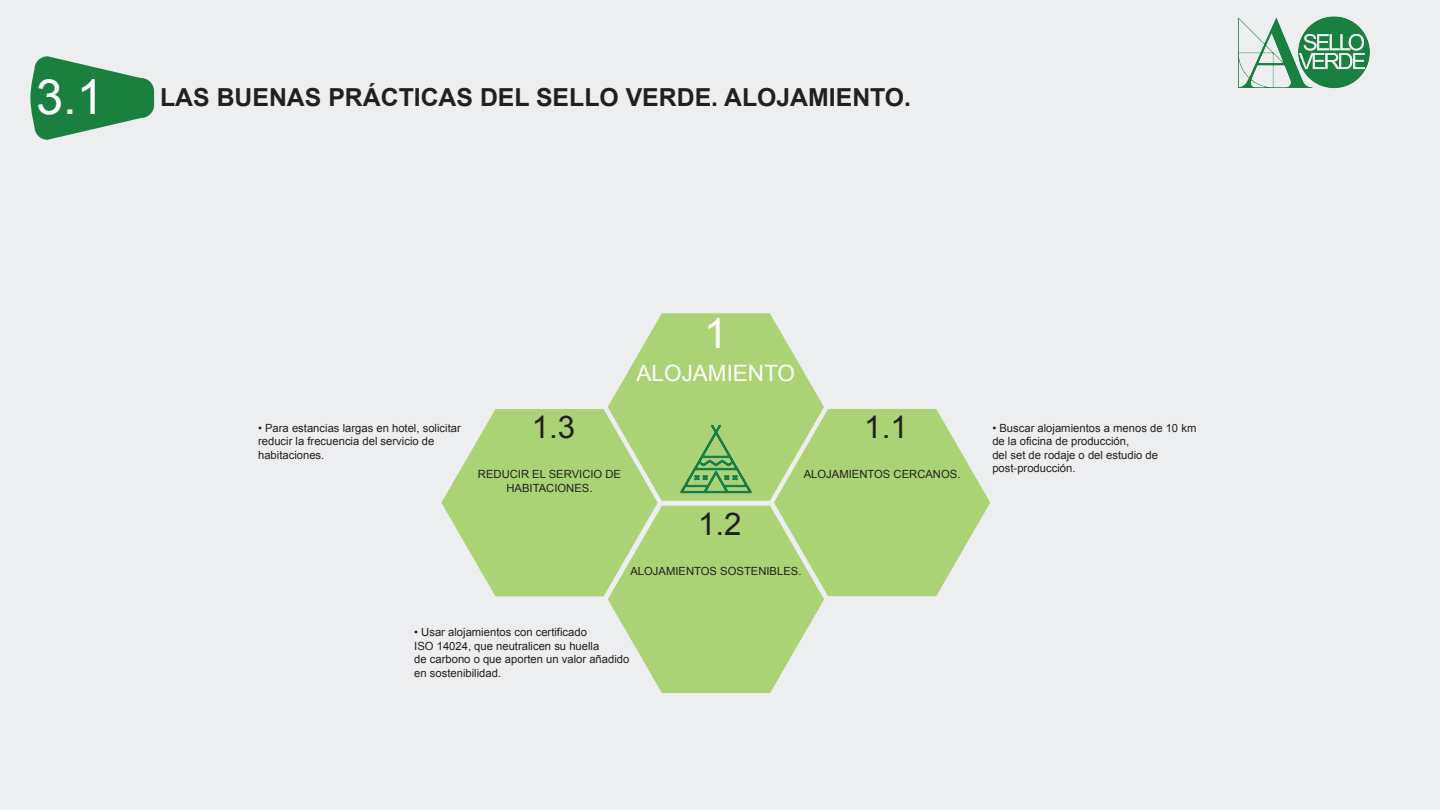
<style>
.page{position:relative;width:1440px;height:810px;background:#fff}
.page>*{position:absolute;margin:0;border:0;box-sizing:border-box;transform-origin:0 0}
.t1{font:42px "Arial";color:#fff}
.t2{font:31.2px "Arial";color:#231f20}
.t3{font:700 24.83px "Arial";color:#231f20}
.t4{font:22.5px "Arial";color:#fff}
.t5{font:11.25px/13.5px "Arial";color:#231f20}
.s1{font-weight:400;font-size:48.6px;color:#fff}
</style>
<div class="page">
<div style="left:0;top:1px;width:1440px;height:809px;background:#edeef0"></div>
<svg style="left:30px;top:56px;width:124px;height:84px"></svg>
<img style="left:1238px;top:16px;width:132px;height:73px">
<svg style="left:441px;top:313px;width:550px;height:380px"></svg>
<img style="left:680px;top:424px;width:71px;height:70px">
<h3 class="t3" style="left:36px;top:81px;width:876px"><span class="s1">3.1</span> LAS BUENAS PRÁCTICAS DEL SELLO VERDE. ALOJAMIENTO.</h3>
<h1 class="t1" style="left:704px;top:306px;width:25px">1</h1>
<p class="t5" style="left:258px;top:421px;width:204px">• Para estancias largas en hotel, solicitar reducir la frecuencia del servicio de habitaciones.</p>
<h3 class="t4" style="left:637px;top:358px;width:160px">ALOJAMIENTO</h3>
<h2 class="t2" style="left:532px;top:407px;width:45px">1.3</h2>
<p class="t5" style="left:478px;top:468px;width:145px;text-align:center">REDUCIR EL SERVICIO DE<br>HABITACIONES.</p>
<h2 class="t2" style="left:698px;top:504px;width:45px">1.2</h2>
<h2 class="t2" style="left:864px;top:407px;width:45px">1.1</h2>
<p class="t5" style="left:804px;top:468px;width:158px">ALOJAMIENTOS CERCANOS.</p>
<p class="t5" style="left:630px;top:564px;width:173px">ALOJAMIENTOS SOSTENIBLES.</p>
<p class="t5" style="left:414px;top:626px;width:217px">• Usar alojamientos con certificado<br>ISO 14024, que neutralicen su huella<br>de carbono o que aporten un valor añadido en sostenibilidad.</p>
<p class="t5" style="left:992px;top:421px;width:206px">• Buscar alojamientos a menos de 10 km de la oficina de producción,<br>del set de rodaje o del estudio de post-producción.</p>
</div>
